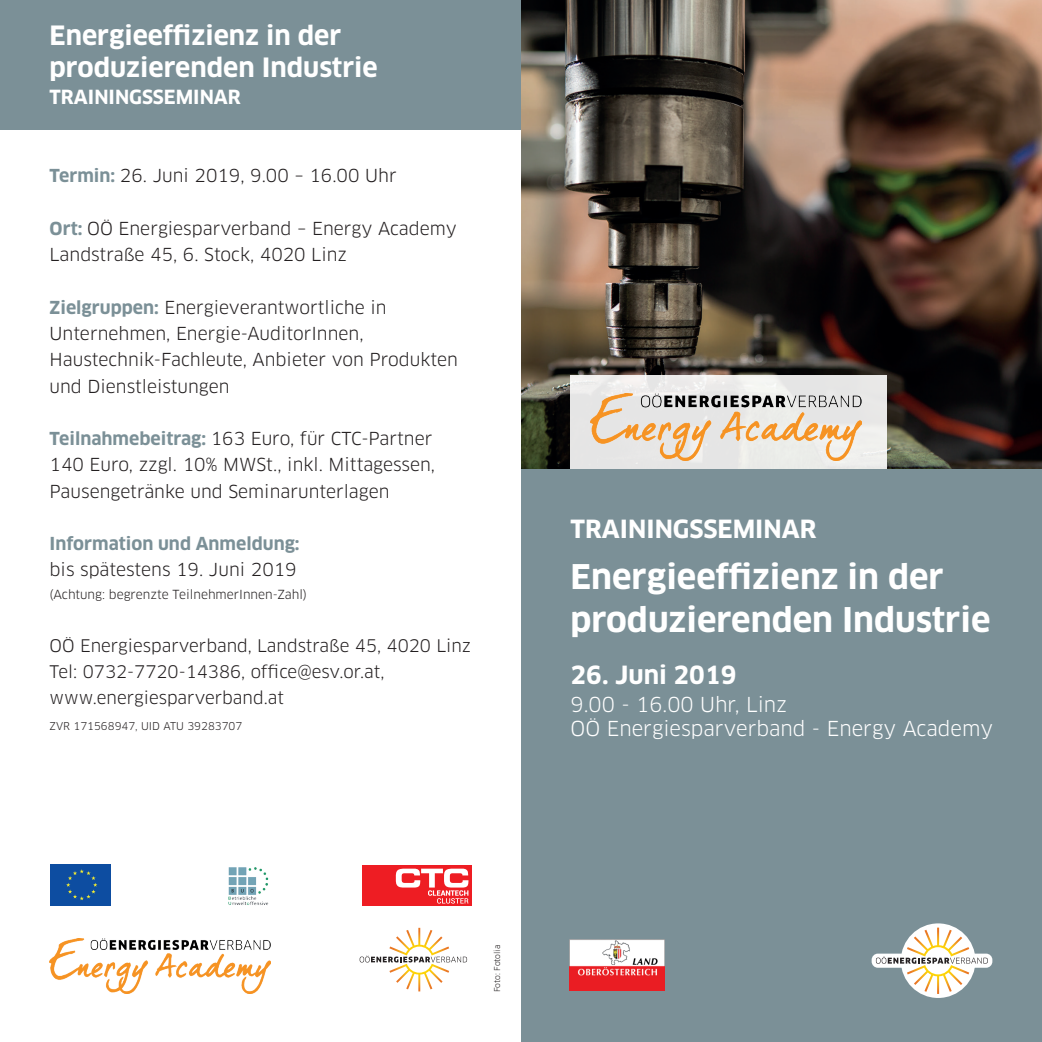
<style>
.page{position:relative;width:1042px;height:1042px;background:#fff}
.page>*{position:absolute;margin:0;border:0;box-sizing:border-box;transform-origin:0 0}
.t1{font:700 33.25px/43.8px "Clan Pro";color:#fff}
.t2{font:700 26.07px/32.2px "Clan Pro";color:#fff}
.t3{font:700 24.5px "Clan Pro";color:#fff}
.t4{font:20.12px/24.5px "Clan Pro";color:#fff}
.t5{font:700 19.07px "Clan Pro";color:#fff}
.t6{font:17.5px/26.2px "Clan Pro";color:#231f20}
.t7{font:700 17.5px "Clan Pro";color:#7b9097}
.t8{font:16.97px/26.2px "Clan Pro";color:#231f20}
.t9{font:12.25px "Clan Pro";color:#231f20}
.t10{font:10.5px "Clan Pro";color:#231f20}
.t11{font:7.88px "Clan Offc Pro";letter-spacing:-.01em;color:#231f20}
.s1{font-weight:700;color:#7b9097}
</style>
<div class="page">
<img style="left:521px;top:0;width:521px;height:469px">
<div style="left:570px;top:375px;width:317px;height:94px;background:linear-gradient(to right,#eceae9,#eaebe9)"></div>
<img style="left:590px;top:394px;width:271px;height:67px">
<div style="left:521px;top:469px;width:521px;height:573px;background:#7b9097"></div>
<img style="left:569px;top:939px;width:95px;height:51px">
<div style="left:901px;top:923px;width:74px;height:75px;background:#fff;border-radius:50%"></div>
<svg style="left:871px;top:953px;width:121px;height:15px"></svg>
<svg style="left:876px;top:927px;width:112px;height:67px"></svg>
<div style="left:0;top:0;width:521px;height:129px;background:#7b9097"></div>
<img style="left:228px;top:867px;width:41px;height:38px">
<img style="left:50px;top:939px;width:220px;height:54px">
<svg style="left:360px;top:927px;width:107px;height:65px"></svg>
<div style="left:50px;top:864px;width:61px;height:43px;background:#0d4da1"></div>
<svg style="left:66px;top:869px;width:31px;height:31px"></svg>
<div style="left:362px;top:866px;width:109px;height:40px;background:#ee1d23"></div>
<svg style="left:396px;top:868px;width:72px;height:35px"></svg>
<h2 class="t2" style="left:50px;top:19px;width:330px">Energieeffizienz in der produzierenden Industrie</h2>
<p class="t5" style="left:50px;top:85px;width:193px">TRAININGSSEMINAR</p>
<p class="t6" style="left:50px;top:163px;width:348px"><span class="s1">Termin:</span> 26. Juni 2019, 9.00 – 16.00 Uhr</p>
<p class="t6" style="left:50px;top:215px;width:409px"><span class="s1">Ort:</span> OÖ Energiesparverband – Energy Academy<br>Landstraße 45, 6. Stock, 4020 Linz</p>
<p class="t6" style="left:50px;top:294px;width:410px"><span class="s1">Zielgruppen:</span> Energieverantwortliche in Unternehmen, Energie-AuditorInnen, Haustechnik-Fachleute, Anbieter von Produkten und Dienstleistungen</p>
<p class="t6" style="left:50px;top:425px;width:387px"><span class="s1">Teilnahmebeitrag:</span> 163 Euro, für CTC-Partner<br>140 Euro, zzgl. 10% MWSt., inkl. Mittagessen,<br>Pausengetränke und Seminarunterlagen</p>
<p class="t7" style="left:50px;top:533px;width:251px">Information und Anmeldung:</p>
<p class="t6" style="left:50px;top:557px;width:249px">bis spätestens 19. Juni 2019</p>
<p class="t9" style="left:50px;top:587px;width:259px">(Achtung: begrenzte TeilnehmerInnen-Zahl)</p>
<p class="t8" style="left:50px;top:632px;width:423px">OÖ Energiesparverband, Landstraße 45, 4020 Linz<br>Tel: 0732-7720-14386, office@esv.or.at, www.energiesparverband.at</p>
<p class="t10" style="left:50px;top:720px;width:194px">ZVR 171568947, UID ATU 39283707</p>
<h3 class="t3" style="left:570px;top:515px;width:247px">TRAININGSSEMINAR</h3>
<h1 class="t1" style="left:570px;top:555px;width:421px">Energieeffizienz in der produzierenden Industrie</h1>
<h3 class="t3" style="left:570px;top:660px;width:167px">26. Juni 2019</h3>
<p class="t4" style="left:570px;top:692px;width:424px">9.00 - 16.00 Uhr, Linz<br>OÖ Energiesparverband - Energy Academy</p>
<p class="t11" style="left:492px;top:992px;width:49px;rotate:-90deg">Foto: Fotolia</p>
</div>
